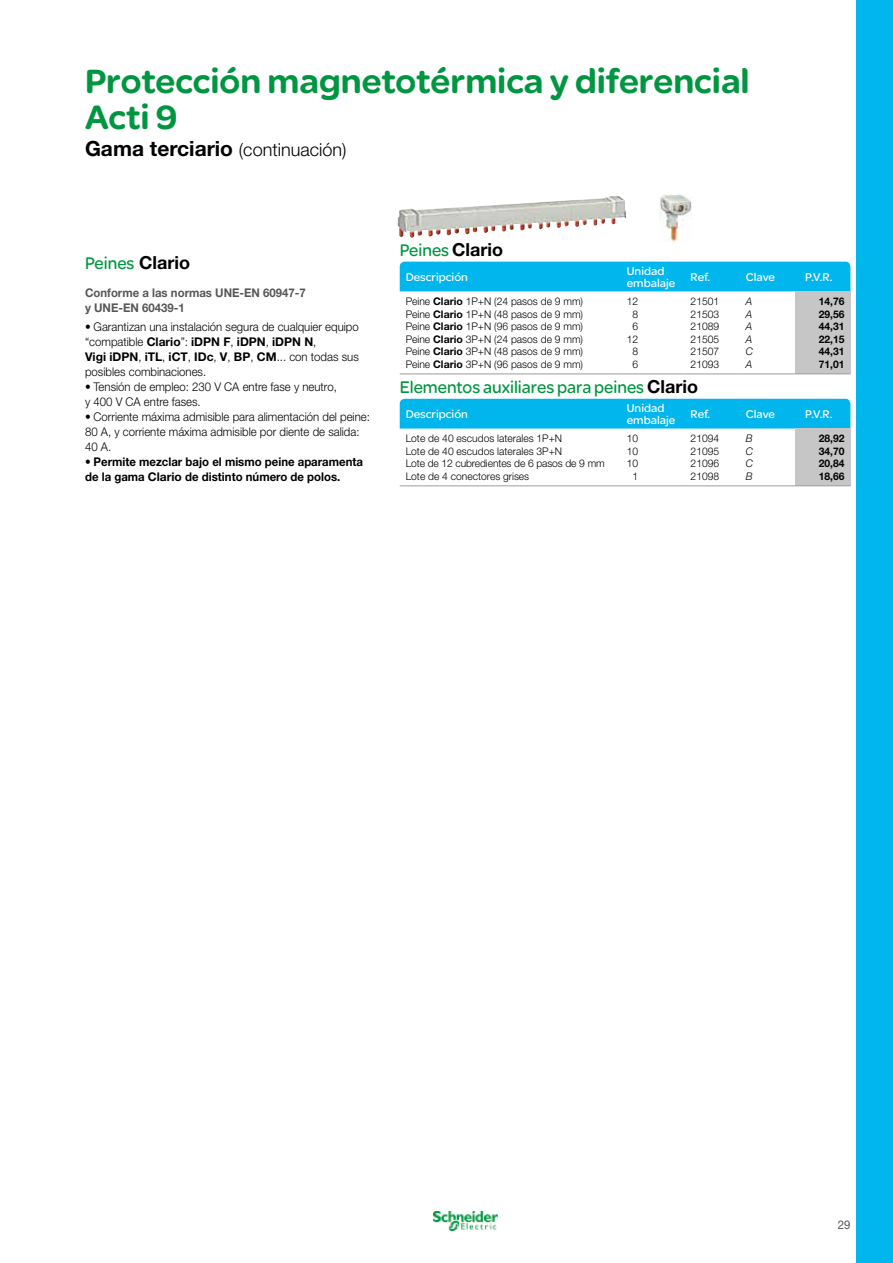
<style>
.page{position:relative;width:893px;height:1263px;background:#fff}
.page>*{position:absolute;margin:0;border:0;box-sizing:border-box;transform-origin:0 0}
.t1{font:900 36px/36px "SE Optimist";color:#009641}
.t2{font:18px "SE Optimist";color:#009641;scale:.95 1}
.t3{font:300 18px "Helvetica Neue LT Std";color:#000}
.t4{font:300 12px/15px "Helvetica Neue LT Std";color:#000;scale:.95 1}
.t5{font:12px/12px "SE Optimist";color:#fff}
.t6{font:700 12px/15px "Helvetica Neue LT Std";color:#000;scale:.95 1}
.t7{font:700 12px/15px "Helvetica Neue LT Std";color:#575756;scale:.95 1}
.t8{font:12px "Helvetica Neue LT Std";color:#575756;scale:.95 1}
.t9{font:300 10.5px/12.6px "Helvetica Neue LT Std";color:#000;text-align:justify}
.t10{font:700 10.5px/12.6px "Helvetica Neue LT Std";color:#000;text-align:justify}
.t11{font:italic 300 10.5px/12.6px "Helvetica Neue LT Std";color:#000;text-align:justify}
.s1{font-weight:700;font-size:21px}
.s2{font-family:"Helvetica Neue LT Std";font-weight:700;color:#000}
.s3{font-weight:700}
</style>
<div class="page">
<img style="left:434px;top:1212px;width:63px;height:19px">
<div style="left:400px;top:399px;width:450px;height:29px;background:#00b6ed"></div>
<img style="left:398px;top:196px;width:228px;height:42px">
<div style="left:400px;top:262px;width:450px;height:29px;background:#00b6ed"></div>
<div style="left:795px;top:291px;width:55px;height:83px;background:#c6c6c6"></div>
<hr style="left:400px;top:374px;width:221px;height:1px;background:#9d9d9c">
<hr style="left:621px;top:374px;width:64px;height:1px;background:#9d9d9c">
<hr style="left:685px;top:374px;width:55px;height:1px;background:#9d9d9c">
<hr style="left:740px;top:374px;width:55px;height:1px;background:#9d9d9c">
<hr style="left:795px;top:374px;width:55px;height:1px;background:#9d9d9c">
<div style="left:795px;top:428px;width:55px;height:58px;background:#c6c6c6"></div>
<hr style="left:400px;top:486px;width:221px;height:1px;background:#9d9d9c">
<hr style="left:621px;top:486px;width:64px;height:1px;background:#9d9d9c">
<hr style="left:685px;top:486px;width:55px;height:1px;background:#9d9d9c">
<hr style="left:740px;top:486px;width:55px;height:1px;background:#9d9d9c">
<hr style="left:795px;top:486px;width:55px;height:1px;background:#9d9d9c">
<div style="left:857px;top:0;width:36px;height:1263px;background:#00b6ed"></div>
<img style="left:660px;top:194px;width:32px;height:47px">
<h1 class="t1" style="left:85px;top:61px;width:666px">Protección magnetotérmica y diferencial<br>Acti 9</h1>
<h2 class="t3" style="left:85px;top:138px;width:263px"><span class="s1">Gama terciario</span> (continuación)</h2>
<h2 class="t2" style="left:85px;top:251px;width:112px">Peines <span class="s2">Clario</span></h2>
<p class="t7" style="left:85px;top:285px;width:234px">Conforme a las normas UNE-EN 60947-7 y UNE-EN 60439-1</p>
<p class="t4" style="left:85px;top:319px;width:290px">• Garantizan una instalación segura de cualquier equipo “compatible <span class="s3">Clario</span>”: <span class="s3">iDPN F</span>, <span class="s3">iDPN</span>, <span class="s3">iDPN N</span>,<br><span class="s3">Vigi iDPN</span>, <span class="s3">iTL</span>, <span class="s3">iCT</span>, <span class="s3">IDc</span>, <span class="s3">V</span>, <span class="s3">BP</span>, <span class="s3">CM</span>... con todas sus posibles combinaciones.</p>
<p class="t4" style="left:85px;top:379px;width:267px">• Tensión de empleo: 230 V CA entre fase y neutro, y 400 V CA entre fases.</p>
<p class="t4" style="left:85px;top:409px;width:301px">• Corriente máxima admisible para alimentación del peine:<br>80 A, y corriente máxima admisible por diente de salida:<br>40 A.</p>
<p class="t6" style="left:85px;top:454px;width:294px">• Permite mezclar bajo el mismo peine aparamenta de la gama Clario de distinto número de polos.</p>
<h2 class="t2" style="left:400px;top:237px;width:110px">Peines <span class="s2">Clario</span></h2>
<p class="t5" style="left:406px;top:271px;width:64px">Descripción</p>
<p class="t5" style="left:627px;top:265px;width:50px">Unidad embalaje</p>
<p class="t5" style="left:691px;top:271px;width:21px">Ref.</p>
<p class="t5" style="left:746px;top:271px;width:31px">Clave</p>
<p class="t5" style="left:805px;top:271px;width:29px">P.V.R.</p>
<p class="t9" style="left:406px;top:295px;width:179px">Peine <span class="s3">Clario</span> 1P+N (24 pasos de 9 mm)<br>Peine <span class="s3">Clario</span> 1P+N (48 pasos de 9 mm)<br>Peine <span class="s3">Clario</span> 1P+N (96 pasos de 9 mm)<br>Peine <span class="s3">Clario</span> 3P+N (24 pasos de 9 mm)<br>Peine <span class="s3">Clario</span> 3P+N (48 pasos de 9 mm)<br>Peine <span class="s3">Clario</span> 3P+N (96 pasos de 9 mm)</p>
<p class="t9" style="left:627px;top:295px;width:13px;text-align:center">12<br>8<br>6<br>12<br>8<br>6</p>
<p class="t9" style="left:691px;top:295px;width:30px">21501<br>21503<br>21089<br>21505<br>21507<br>21093</p>
<p class="t11" style="left:746px;top:295px;width:9px">A A A A C A</p>
<p class="t10" style="left:819px;top:295px;width:27px">14,76<br>29,56<br>44,31<br>22,15<br>44,31<br>71,01</p>
<h2 class="t2" style="left:400px;top:374px;width:316px">Elementos auxiliares para peines <span class="s2">Clario</span></h2>
<p class="t5" style="left:406px;top:408px;width:64px">Descripción</p>
<p class="t5" style="left:627px;top:402px;width:50px">Unidad embalaje</p>
<p class="t5" style="left:691px;top:408px;width:21px">Ref.</p>
<p class="t5" style="left:746px;top:408px;width:31px">Clave</p>
<p class="t5" style="left:805px;top:408px;width:29px">P.V.R.</p>
<p class="t9" style="left:406px;top:432px;width:200px;text-align:left">Lote de 40 escudos laterales 1P+N<br>Lote de 40 escudos laterales 3P+N<br>Lote de 12 cubredientes de 6 pasos de 9 mm Lote de 4 conectores grises</p>
<p class="t9" style="left:627px;top:432px;width:13px;text-align:center">10<br>10<br>10<br>1</p>
<p class="t9" style="left:691px;top:432px;width:30px">21094<br>21095<br>21096<br>21098</p>
<p class="t11" style="left:746px;top:432px;width:9px">B C C B</p>
<p class="t10" style="left:819px;top:432px;width:27px">28,92<br>34,70<br>20,84<br>18,66</p>
<p class="t8" style="left:838px;top:1217px;width:15px">29</p>
</div>
